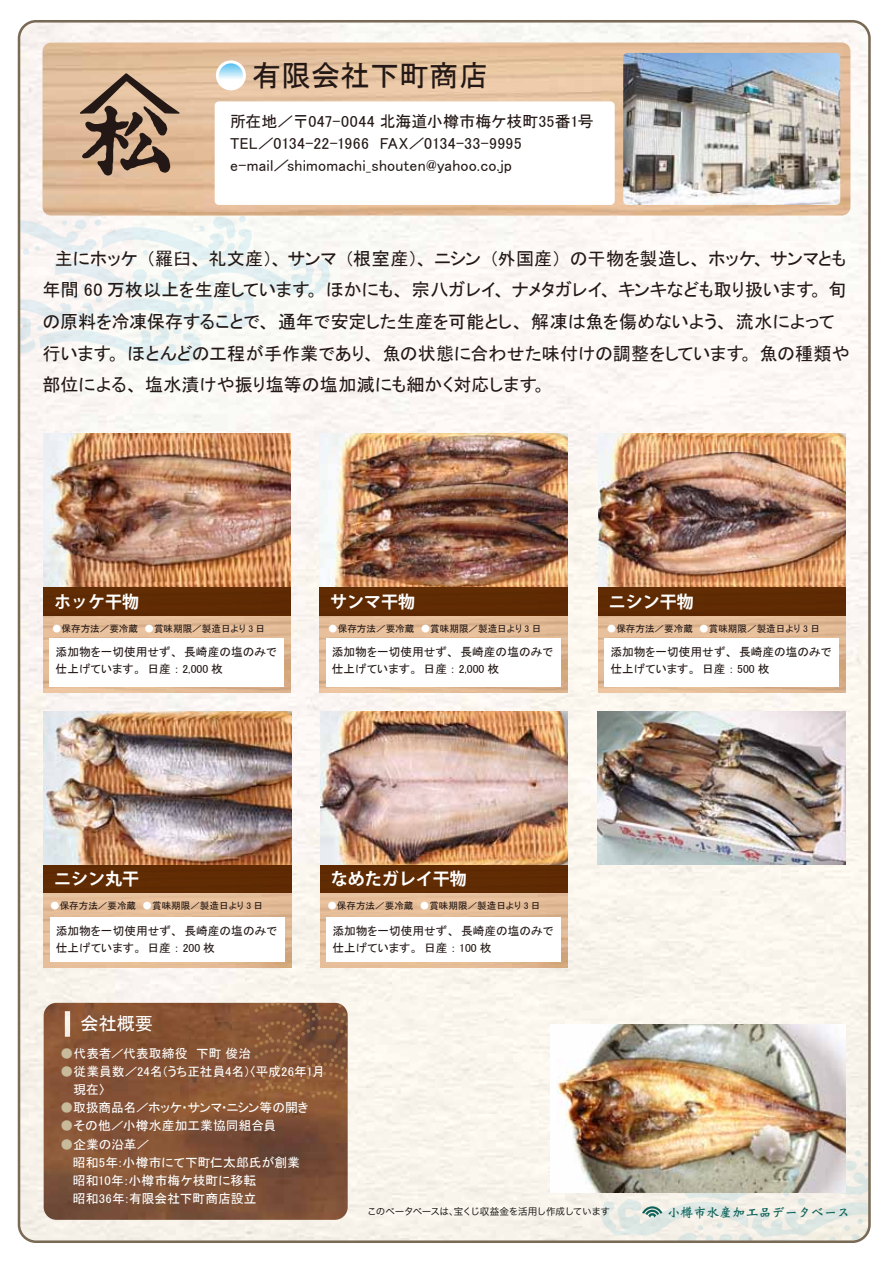
<style>
.page{position:relative;width:893px;height:1263px;background:#fff}
.page>*{position:absolute;margin:0;border:0;box-sizing:border-box;transform-origin:0 0}
.t1{font:29.55px "MS P Gothic";color:#231815}
.t2{font:18.3px "MS P Gothic";color:#fff}
.t3{font:18px/31.7px "MS P Gothic";color:#231815}
.t4{font:700 16.95px "Koz Go Pro";color:#fff}
.t5{font:15.9px/21.9px "MS P Gothic";letter-spacing:.01em;color:#231815}
.t6{font:13.35px "DF Gi Hi Std W7";letter-spacing:-.02em;color:#0f625a}
.t7{font:12.75px/18.1px "MS P Gothic";color:#fff}
.t8{font:11.7px/17.4px "MS P Gothic";color:#231815}
.t9{font:9.6px "MS P Gothic";color:#231815}
.t10{font:9.6px "Hira Kaku Pro W3";letter-spacing:-.035em;color:#000}
.s1{color:#fff}
.s2{color:#c8bb9b}
</style>
<div class="page">
<img style="left:19px;top:24px;width:848px;height:1215px">
<svg style="left:22px;top:209px;width:308px;height:156px"></svg>
<img style="left:44px;top:1003px;width:304px;height:217px">
<svg style="left:254px;top:1003px;width:94px;height:95px;background:#895839"></svg>
<img style="left:43px;top:43px;width:807px;height:173px">
<img style="left:623px;top:53px;width:217px;height:152px">
<div style="left:215px;top:101px;width:400px;height:104px;background:#fff;border-radius:4px"></div>
<div style="left:216px;top:60px;width:30px;height:30px;background:#fff;border-radius:50%"></div>
<svg style="left:219px;top:63px;width:24px;height:24px"></svg>
<img style="left:43px;top:433px;width:248px;height:260px">
<div style="left:50px;top:638px;width:234px;height:48px;background:#fff"></div>
<div style="left:43px;top:587px;width:248px;height:28px;background:#5f2b03"></div>
<img style="left:319px;top:433px;width:248px;height:260px">
<div style="left:326px;top:638px;width:234px;height:48px;background:#fff"></div>
<div style="left:319px;top:587px;width:248px;height:28px;background:#5f2b03"></div>
<img style="left:598px;top:433px;width:248px;height:260px">
<div style="left:604px;top:638px;width:235px;height:48px;background:#fff"></div>
<div style="left:598px;top:587px;width:248px;height:28px;background:#5f2b03"></div>
<img style="left:43px;top:711px;width:248px;height:256px">
<div style="left:50px;top:917px;width:234px;height:44px;background:#fff"></div>
<div style="left:43px;top:864px;width:248px;height:29px;background:#602b03"></div>
<img style="left:320px;top:711px;width:248px;height:256px">
<div style="left:326px;top:917px;width:235px;height:44px;background:#fff"></div>
<div style="left:320px;top:864px;width:248px;height:29px;background:#602b03"></div>
<svg style="left:602px;top:1150px;width:267px;height:92px;background:#e5e7df"></svg>
<svg style="left:80px;top:73px;width:99px;height:103px;background:#a48770"></svg>
<img style="left:598px;top:711px;width:248px;height:153px">
<img style="left:551px;top:1024px;width:294px;height:169px">
<h1 class="t1" style="left:252px;top:60px;width:238px">有限会社下町商店</h1>
<p class="t5" style="left:230px;top:110px;width:365px">所在地／〒047-0044 北海道小樽市梅ケ枝町35番1号<br>TEL／0134-22-1966　FAX／0134-33-9995<br>e-mail／shimomachi_shouten@yahoo.co.jp</p>
<p class="t3" style="left:43px;top:242px;width:809px">　主にホッケ（羅臼、礼文産）、サンマ（根室産）、ニシン（外国産）の干物を製造し、ホッケ、サンマとも年間 60 万枚以上を生産しています。ほかにも、宗八ガレイ、ナメタガレイ、キンキなども取り扱います。旬の原料を冷凍保存することで、通年で安定した生産を可能とし、解凍は魚を傷めないよう、流水によって行います。ほとんどの工程が手作業であり、魚の状態に合わせた味付けの調整をしています。魚の種類や部位による、塩水漬けや振り塩等の塩加減にも細かく対応します。</p>
<p class="t4" style="left:54px;top:590px;width:87px">ホッケ干物</p>
<p class="t4" style="left:330px;top:590px;width:87px">サンマ干物</p>
<p class="t4" style="left:609px;top:590px;width:87px">ニシン干物</p>
<p class="t9" style="left:52px;top:624px;width:215px"><span class="s1">●</span>保存方法／要冷蔵　<span class="s1">●</span>賞味期限／製造日より 3 日</p>
<p class="t9" style="left:328px;top:624px;width:215px"><span class="s1">●</span>保存方法／要冷蔵　<span class="s1">●</span>賞味期限／製造日より 3 日</p>
<p class="t9" style="left:607px;top:624px;width:215px"><span class="s1">●</span>保存方法／要冷蔵　<span class="s1">●</span>賞味期限／製造日より 3 日</p>
<p class="t8" style="left:56px;top:643px;width:223px">添加物を一切使用せず、長崎産の塩のみで仕上げています。日産： 2,000 枚</p>
<p class="t8" style="left:332px;top:643px;width:223px">添加物を一切使用せず、長崎産の塩のみで仕上げています。日産： 2,000 枚</p>
<p class="t8" style="left:610px;top:643px;width:223px">添加物を一切使用せず、長崎産の塩のみで仕上げています。日産： 500 枚</p>
<p class="t4" style="left:54px;top:868px;width:87px">ニシン丸干</p>
<p class="t4" style="left:331px;top:868px;width:138px">なめたガレイ干物</p>
<p class="t9" style="left:50px;top:900px;width:215px"><span class="s1">●</span>保存方法／要冷蔵　<span class="s1">●</span>賞味期限／製造日より 3 日</p>
<p class="t9" style="left:327px;top:900px;width:215px"><span class="s1">●</span>保存方法／要冷蔵　<span class="s1">●</span>賞味期限／製造日より 3 日</p>
<p class="t8" style="left:56px;top:922px;width:223px">添加物を一切使用せず、長崎産の塩のみで仕上げています。日産： 200 枚</p>
<p class="t2" style="left:81px;top:1015px;width:74px">会社概要</p>
<p class="t8" style="left:332px;top:922px;width:223px">添加物を一切使用せず、長崎産の塩のみで仕上げています。日産： 100 枚</p>
<p class="t7" style="left:61px;top:1044px;width:192px"><span class="s2">●</span>代表者／代表取締役　下町 俊治</p>
<p class="t7" style="left:73px;top:1062px;width:253px;text-indent:-13px"><span class="s2">●</span>従業員数／24名（うち正社員4名）〈平成26年1月現在〉</p>
<p class="t7" style="left:61px;top:1098px;width:250px"><span class="s2">●</span>取扱商品名／ホッケ・サンマ・ニシン等の開き</p>
<p class="t7" style="left:61px;top:1117px;width:217px"><span class="s2">●</span>その他／小樽水産加工業協同組合員</p>
<p class="t7" style="left:61px;top:1135px;width:241px"><span class="s2">●</span>企業の沿革／<br>　 昭和5年：小樽市にて下町仁太郎氏が創業　 昭和10年：小樽市梅ケ枝町に移転<br>　 昭和36年：有限会社下町商店設立</p>
<p class="t10" style="left:367px;top:1203px;width:245px">このベータベースは、宝くじ収益金を活用し作成しています</p>
<p class="t6" style="left:667px;top:1204px;width:185px">小樽市水産加工品データベース</p>
</div>
